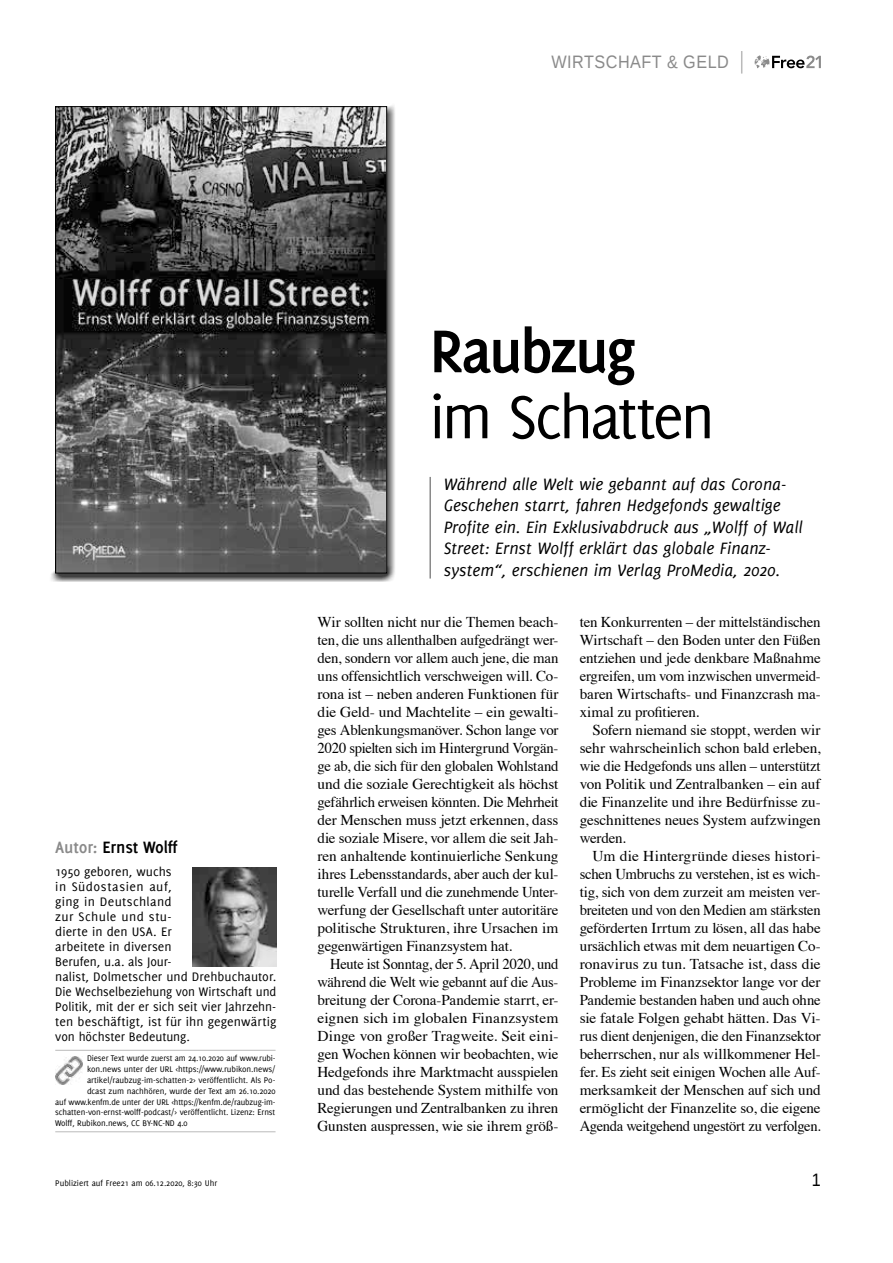
<style>
.page{position:relative;width:893px;height:1263px;background:#fff}
.page>*{position:absolute;margin:0;border:0;box-sizing:border-box;transform-origin:0 0}
.t1{font:66px "Delicious";letter-spacing:-.045em;color:#000}
.t2{font:700 66px "Delicious";letter-spacing:-.05em;color:#000}
.t3{font:italic 18px/21.6px "Delicious";letter-spacing:-.005em;color:#000}
.t4{font:700 18px "Delicious";letter-spacing:-.01em;color:#000}
.t5{font:18px "Liberation Sans";letter-spacing:.03em;color:#8a8a8a;scale:.9 1}
.t6{font:18px "Liberation Sans";color:#000;scale:.9 1}
.t7{font:15px/18px "Times";letter-spacing:-.01em;color:#000;text-align:justify}
.t8{font:13.5px/15px "Delicious";letter-spacing:.005em;color:#000}
.t9{font:9px "Delicious";letter-spacing:-.01em;color:#000}
.s1{color:#8a8a8a}
</style>
<div class="page">
<svg style="left:755px;top:55px;width:66px;height:13px"></svg>
<svg style="left:741px;top:51px;width:1px;height:23px"></svg>
<hr style="left:429px;top:477px;width:2px;height:101px;background:#8a8a8a">
<hr style="left:55px;top:1050px;width:221px;height:1px;background:#bababa">
<hr style="left:55px;top:1131px;width:221px;height:1px;background:#bababa">
<img style="left:55px;top:1056px;width:28px;height:28px">
<div style="left:48px;top:101px;width:348px;height:481px;background:#000;opacity:.75"></div>
<img style="left:57px;top:108px;width:328px;height:463px">
<div style="left:55px;top:106px;width:332px;height:467px;border:1px solid #000"></div>
<img style="left:193px;top:868px;width:83px;height:98px">
<p class="t5" style="left:551px;top:52px;width:199px">WIRTSCHAFT &amp; GELD</p>
<h1 class="t2" style="left:429px;top:313px;width:208px">Raubzug</h1>
<h1 class="t1" style="left:429px;top:379px;width:287px">im Schatten</h1>
<p class="t4" style="left:55px;top:837px;width:124px"><span class="s1">Autor:</span> Ernst Wolff</p>
<p class="t8" style="left:55px;top:864px;width:223px">1950 geboren, wuchs<br>in Südostasien auf,<br>ging in Deutschland<br>zur Schule und stu-<br>dierte in den USA. Er<br>arbeitete in diversen<br>Berufen, u.a. als Jour-<br>nalist, Dolmetscher und Drehbuchautor.<br>Die Wechselbeziehung von Wirtschaft und<br>Politik, mit der er sich seit vier Jahrzehn&shy;ten beschäftigt, ist für ihn gegenwärtig von höchster Bedeutung.</p>
<p class="t9" style="left:87px;top:1053px;width:190px">Dieser Text wurde zuerst am 24.10.2020 auf www.rubi-</p>
<p class="t9" style="left:87px;top:1064px;width:190px">kon.news unter der URL &lt;https://www.rubikon.news/</p>
<p class="t9" style="left:87px;top:1075px;width:190px">artikel/raubzug-im-schatten-2&gt; veröffentlicht. Als Po-</p>
<p class="t9" style="left:87px;top:1086px;width:190px">dcast zum nachhören, wurde der Text am 26.10.2020</p>
<p class="t9" style="left:55px;top:1096px;width:222px">auf www.kenfm.de unter der URL &lt;https://kenfm.de/raubzug-im-</p>
<p class="t9" style="left:55px;top:1107px;width:222px">schatten-von-ernst-wolff-podcast/&gt; veröffentlicht. Lizenz: Ernst</p>
<p class="t9" style="left:55px;top:1118px;width:134px">Wolff, Rubikon.news, CC BY-NC-ND 4.0</p>
<p class="t3" style="left:444px;top:473px;width:361px">Während alle Welt wie gebannt auf das Corona-Geschehen starrt, fahren Hedgefonds gewaltige Profite ein. Ein Exklusivabdruck aus „Wolff of Wall Street: Ernst Wolff erklärt das globale Finanz&shy;system“, erschienen im Verlag ProMedia, 2020.</p>
<p class="t7" style="left:317px;top:612px;width:242px">Wir sollten nicht nur die Themen beach&shy;ten, die uns allenthalben aufgedrängt wer&shy;den, sondern vor allem auch jene, die man uns offensichtlich verschweigen will. Co&shy;rona ist – neben anderen Funktionen für die Geld- und Machtelite – ein gewalti&shy;ges Ablenkungsmanöver. Schon lange vor 2020 spielten sich im Hintergrund Vorgän&shy;ge ab, die sich für den globalen Wohlstand und die soziale Gerechtigkeit als höchst gefährlich erweisen könnten. Die Mehrheit der Menschen muss jetzt erkennen, dass die soziale Misere, vor allem die seit Jah&shy;ren anhaltende kontinuierliche Senkung ihres Lebensstandards, aber auch der kul&shy;turelle Verfall und die zunehmende Unter&shy;werfung der Gesellschaft unter autoritäre politische Strukturen, ihre Ursachen im gegenwärtigen Finanzsystem hat.</p>
<p class="t7" style="left:317px;top:954px;width:242px;text-indent:13px">Heute ist Sonntag, der 5. April 2020, und während die Welt wie gebannt auf die Aus&shy;breitung der Corona-Pandemie starrt, er&shy;eignen sich im globalen Finanzsystem Dinge von großer Tragweite. Seit eini&shy;gen Wochen können wir beobachten, wie Hedgefonds ihre Marktmacht ausspielen und das bestehende System mithilfe von Regierungen und Zentralbanken zu ihren Gunsten auspressen, wie sie ihrem größ-</p>
<p class="t7" style="left:580px;top:612px;width:242px">ten Konkurrenten – der mittelständischen Wirtschaft – den Boden unter den Füßen entziehen und jede denkbare Maßnahme ergreifen, um vom inzwischen unvermeid&shy;baren Wirtschafts- und Finanzcrash ma&shy;ximal zu profitieren.</p>
<p class="t7" style="left:580px;top:720px;width:242px;text-indent:13px">Sofern niemand sie stoppt, werden wir sehr wahrscheinlich schon bald erleben, wie die Hedgefonds uns allen – unterstützt von Politik und Zentralbanken – ein auf die Finanzelite und ihre Bedürfnisse zu&shy;geschnittenes neues System aufzwingen werden.</p>
<p class="t7" style="left:580px;top:846px;width:242px;text-indent:13px">Um die Hintergründe dieses histori&shy;schen Umbruchs zu verstehen, ist es wich&shy;tig, sich von dem zurzeit am meisten ver&shy;breiteten und von den Medien am stärksten geförderten Irrtum zu lösen, all das habe ursächlich etwas mit dem neuartigen Co&shy;ronavirus zu tun. Tatsache ist, dass die Probleme im Finanzsektor lange vor der Pandemie bestanden haben und auch ohne sie fatale Folgen gehabt hätten. Das Vi&shy;rus dient denjenigen, die den Finanzsektor beherrschen, nur als willkommener Hel&shy;fer. Es zieht seit einigen Wochen alle Auf&shy;merksamkeit der Menschen auf sich und ermöglicht der Finanzelite so, die eigene Agenda weitgehend ungestört zu verfolgen.</p>
<p class="t9" style="left:55px;top:1177px;width:163px">Publiziert auf Free21 am 06.12.2020, 8:30 Uhr</p>
<p class="t6" style="left:812px;top:1169px;width:12px">1</p>
</div>
